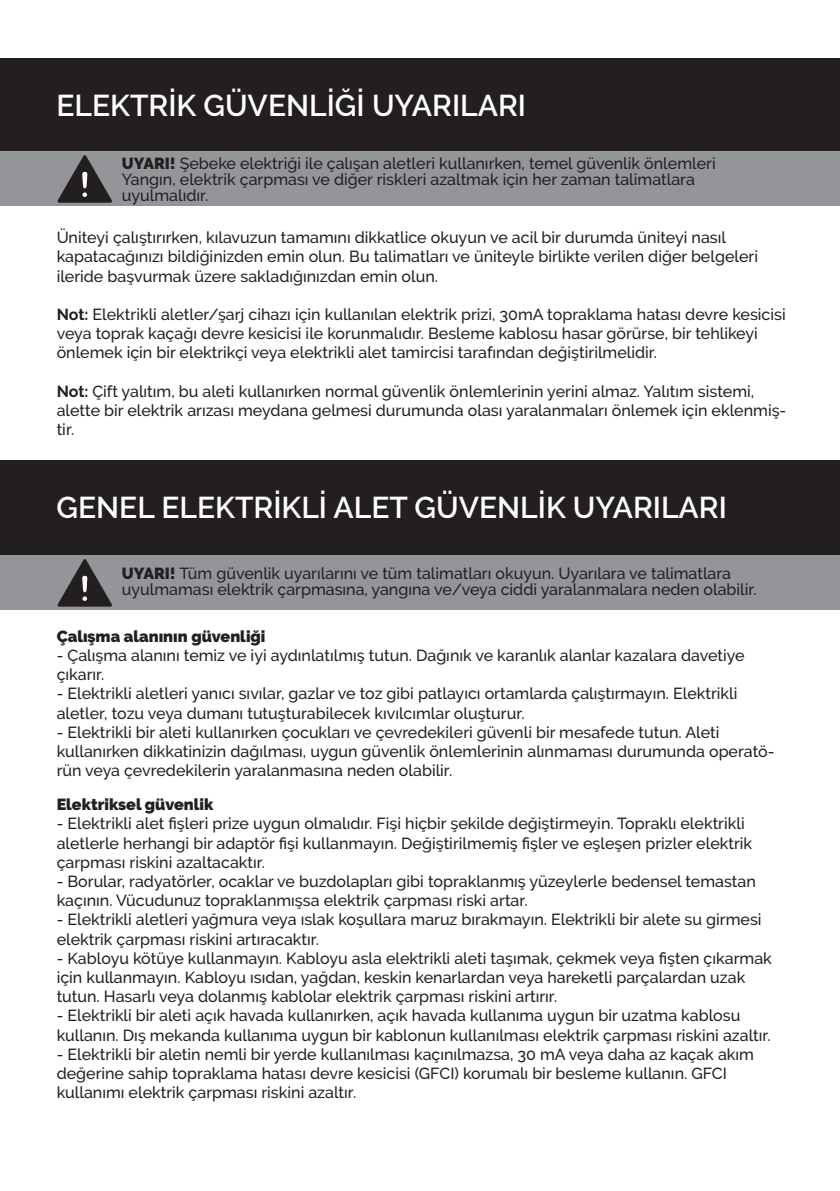
<style>
.page{position:relative;width:840px;height:1191px;background:#fff}
.page>*{position:absolute;margin:0;border:0;box-sizing:border-box;transform-origin:0 0}
.t1{font:600 30px "Raleway";color:#fff}
.t2{font:500 16px/19.2px "Raleway";color:#231f20}
.t3{font:900 16px "Raleway";color:#231f20}
.s1{font-weight:900}
.s2{font-weight:700}
</style>
<div class="page">
<div style="left:0;top:59px;width:839px;height:94px;background:#231f20"></div>
<div style="left:0;top:152px;width:839px;height:54px;background:#939598"></div>
<svg style="left:57px;top:155px;width:55px;height:48px"></svg>
<div style="left:0;top:461px;width:839px;height:94px;background:#231f20"></div>
<div style="left:0;top:555px;width:839px;height:55px;background:#939598"></div>
<svg style="left:57px;top:559px;width:55px;height:47px"></svg>
<h1 class="t1" style="left:56px;top:89px;width:471px">ELEKTRİK GÜVENLİĞİ UYARILARI</h1>
<p class="t2" style="left:122px;top:155px;width:595px;line-height:16px"><span class="s1">UYARI!</span> Şebeke elektriği ile çalışan aletleri kullanırken, temel güvenlik önlemleri<br>Yangın, elektrik çarpması ve diğer riskleri azaltmak için her zaman talimatlara uyulmalıdır.</p>
<p class="t2" style="left:57px;top:228px;width:702px">Üniteyi çalıştırırken, kılavuzun tamamını dikkatlice okuyun ve acil bir durumda üniteyi nasıl kapatacağınızı bildiğinizden emin olun. Bu talimatları ve üniteyle birlikte verilen diğer belgeleri ileride başvurmak üzere sakladığınızdan emin olun.</p>
<p class="t2" style="left:57px;top:305px;width:730px"><span class="s2">Not:</span> Elektrikli aletler/şarj cihazı için kullanılan elektrik prizi, 30mA topraklama hatası devre kesicisi veya toprak kaçağı devre kesicisi ile korunmalıdır. Besleme kablosu hasar görürse, bir tehlikeyi önlemek için bir elektrikçi veya elektrikli alet tamircisi tarafından değiştirilmelidir.</p>
<p class="t2" style="left:57px;top:381px;width:730px"><span class="s2">Not:</span> Çift yalıtım, bu aleti kullanırken normal güvenlik önlemlerinin yerini almaz. Yalıtım sistemi, alette bir elektrik arızası meydana gelmesi durumunda olası yaralanmaları önlemek için eklenmiş&shy;tir.</p>
<h1 class="t1" style="left:56px;top:490px;width:671px">GENEL ELEKTRİKLİ ALET GÜVENLİK UYARILARI</h1>
<p class="t2" style="left:122px;top:565px;width:636px;line-height:16px"><span class="s1">UYARI!</span> Tüm güvenlik uyarılarını ve tüm talimatları okuyun. Uyarılara ve talimatlara uyulmaması elektrik çarpmasına, yangına ve/veya ciddi yaralanmalara neden olabilir.</p>
<p class="t3" style="left:57px;top:627px;width:210px">Çalışma alanının güvenliği</p>
<p class="t2" style="left:57px;top:645px;width:689px">- Çalışma alanını temiz ve iyi aydınlatılmış tutun. Dağınık ve karanlık alanlar kazalara davetiye çıkarır.</p>
<p class="t2" style="left:57px;top:684px;width:682px">- Elektrikli aletleri yanıcı sıvılar, gazlar ve toz gibi patlayıcı ortamlarda çalıştırmayın. Elektrikli aletler, tozu veya dumanı tutuşturabilecek kıvılcımlar oluşturur.</p>
<p class="t2" style="left:57px;top:722px;width:719px">- Elektrikli bir aleti kullanırken çocukları ve çevredekileri güvenli bir mesafede tutun. Aleti kullanırken dikkatinizin dağılması, uygun güvenlik önlemlerinin alınmaması durumunda operatö&shy;rün veya çevredekilerin yaralanmasına neden olabilir.</p>
<p class="t3" style="left:57px;top:795px;width:158px">Elektriksel güvenlik</p>
<p class="t2" style="left:57px;top:814px;width:696px">- Elektrikli alet fişleri prize uygun olmalıdır. Fişi hiçbir şekilde değiştirmeyin. Topraklı elektrikli aletlerle herhangi bir adaptör fişi kullanmayın. Değiştirilmemiş fişler ve eşleşen prizler elektrik çarpması riskini azaltacaktır.</p>
<p class="t2" style="left:57px;top:871px;width:700px">- Borular, radyatörler, ocaklar ve buzdolapları gibi topraklanmış yüzeylerle bedensel temastan kaçının. Vücudunuz topraklanmışsa elektrik çarpması riski artar.</p>
<p class="t2" style="left:57px;top:910px;width:706px">- Elektrikli aletleri yağmura veya ıslak koşullara maruz bırakmayın. Elektrikli bir alete su girmesi elektrik çarpması riskini artıracaktır.</p>
<p class="t2" style="left:57px;top:948px;width:716px">- Kabloyu kötüye kullanmayın. Kabloyu asla elektrikli aleti taşımak, çekmek veya fişten çıkarmak için kullanmayın. Kabloyu ısıdan, yağdan, keskin kenarlardan veya hareketli parçalardan uzak tutun. Hasarlı veya dolanmış kablolar elektrik çarpması riskini artırır.</p>
<p class="t2" style="left:57px;top:1006px;width:715px">- Elektrikli bir aleti açık havada kullanırken, açık havada kullanıma uygun bir uzatma kablosu kullanın. Dış mekanda kullanıma uygun bir kablonun kullanılması elektrik çarpması riskini azaltır.</p>
<p class="t2" style="left:57px;top:1044px;width:698px">- Elektrikli bir aletin nemli bir yerde kullanılması kaçınılmazsa, 30 mA veya daha az kaçak akım değerine sahip topraklama hatası devre kesicisi (GFCI) korumalı bir besleme kullanın. GFCI kullanımı elektrik çarpması riskini azaltır.</p>
</div>
